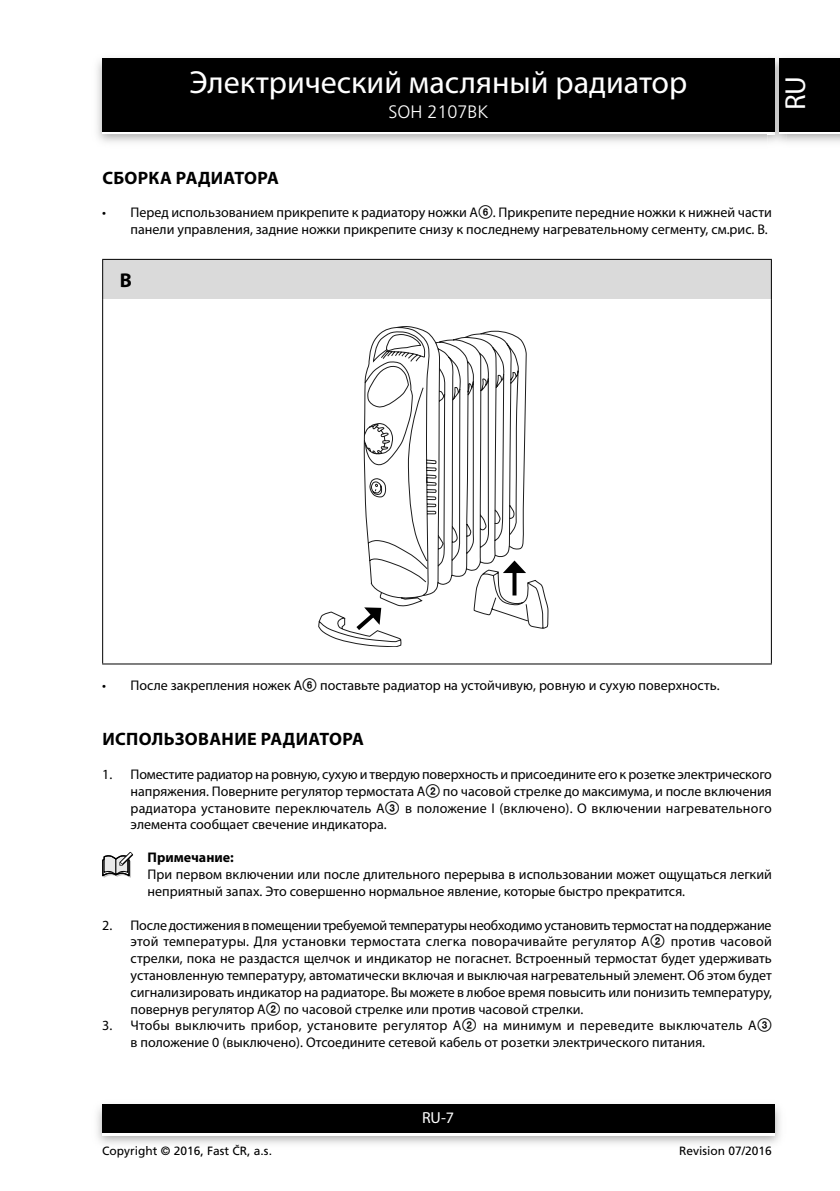
<style>
.page{position:relative;width:840px;height:1191px;background:#fff}
.page>*{position:absolute;margin:0;border:0;box-sizing:border-box;transform-origin:0 0}
.t1{font:32px "Myriad Pro";color:#fff}
.t2{font:29px "Myriad Pro";color:#fff}
.text_7{font:700 20px "Myriad Pro";color:#000}
.nadpis_9{font:700 18px "Myriad Pro";letter-spacing:.02em;color:#000}
.t3{font:300 18px "Frutiger CE";color:#fff}
.t4{font:16px "Myriad Pro";color:#fff}
.text_7-2{font:14px/16.8px "Myriad Pro";color:#000}
.odrazka{font:700 14px "Myriad Pro";color:#000}
.t5{font:12px "Frutiger CE";color:#000}
.s1{font-family:"Zz 3"}
</style>
<div class="page">
<div style="left:102px;top:61px;width:672px;height:73px;background:linear-gradient(to right,#000,#000)"></div>
<div style="left:102px;top:58px;width:672px;height:73px;background:#000"></div>
<img style="left:97px;top:1104px;width:683px;height:40px">
<div style="left:102px;top:1107px;width:672px;height:28px;background:linear-gradient(to right,#fff,#fff)"></div>
<div style="left:102px;top:1104px;width:672px;height:28px;background:#000"></div>
<img style="left:767px;top:55px;width:18px;height:90px">
<svg style="left:767px;top:131px;width:7px;height:3px"></svg>
<img style="left:767px;top:58px;width:7px;height:3px">
<img style="left:767px;top:61px;width:7px;height:70px">
<div style="left:778px;top:61px;width:61px;height:73px;background:linear-gradient(to right,#000,#000)"></div>
<div style="left:778px;top:58px;width:61px;height:73px;background:#000"></div>
<div style="left:103px;top:259px;width:668px;height:40px;background:#dadada"></div>
<hr style="left:102px;top:259px;width:669px;height:1px;background:#000">
<hr style="left:102px;top:260px;width:1px;height:39px;background:#000">
<hr style="left:770px;top:260px;width:1px;height:39px;background:#000">
<hr style="left:102px;top:299px;width:1px;height:364px;background:#000">
<hr style="left:770px;top:299px;width:1px;height:364px;background:#000">
<hr style="left:102px;top:663px;width:669px;height:1px;background:#000">
<svg style="left:318px;top:326px;width:230px;height:321px"></svg>
<svg style="left:102px;top:852px;width:31px;height:25px"></svg>
<svg style="left:352px;top:607px;width:29px;height:27px"></svg>
<svg style="left:512px;top:573px;width:4px;height:22px"></svg>
<svg style="left:502px;top:560px;width:24px;height:13px"></svg>
<h1 class="t1" style="left:189px;top:62px;width:499px">Электрический масляный радиатор</h1>
<p class="t3" style="left:388px;top:102px;width:102px">SOH 2107BK</p>
<h2 class="t2" style="left:777px;top:110px;width:36px;rotate:-90deg">RU</h2>
<p class="nadpis_9" style="left:102px;top:166px;width:178px">СБОРКА РАДИАТОРА</p>
<p class="text_7-2" style="left:130px;top:204px;width:642px;text-indent:-28px">• Перед использованием прикрепите к радиатору ножки A<span class="s1">6</span>. Прикрепите передние ножки к нижней части панели управления, задние ножки прикрепите снизу к последнему нагревательному сегменту, см.рис. B.</p>
<p class="text_7" style="left:120px;top:267px;width:14px">B</p>
<p class="text_7-2" style="left:102px;top:677px;width:617px">• После закрепления ножек A<span class="s1">6</span> поставьте радиатор на устойчивую, ровную и сухую поверхность.</p>
<p class="nadpis_9" style="left:102px;top:727px;width:263px">ИСПОЛЬЗОВАНИЕ РАДИАТОРА</p>
<p class="text_7-2" style="left:130px;top:765px;width:642px;text-align:justify;text-indent:-28px">1. Поместите радиатор на ровную, сухую и твердую поверхность и присоедините его к розетке электрического напряжения. Поверните регулятор термостата A<span class="s1">2</span> по часовой стрелке до максимума, и после включения радиатора установите переключатель A<span class="s1">3</span> в положение I (включено). О включении нагревательного элемента сообщает свечение индикатора.</p>
<p class="odrazka" style="left:147px;top:848px;width:88px">Примечание:</p>
<p class="text_7-2" style="left:147px;top:865px;width:625px">При первом включении или после длительного перерыва в использовании может ощущаться легкий неприятный запах. Это совершенно нормальное явление, которые быстро прекратится.</p>
<p class="text_7-2" style="left:130px;top:916px;width:642px;text-align:justify;text-indent:-28px">2. После достижения в помещении требуемой температуры необходимо установить термостат на поддержание этой температуры. Для установки термостата слегка поворачивайте регулятор A<span class="s1">2</span> против часовой стрелки, пока не раздастся щелчок и индикатор не погаснет. Встроенный термостат будет удерживать установленную температуру, автоматически включая и выключая нагревательный элемент. Об этом будет сигнализировать индикатор на радиаторе. Вы можете в любое время повысить или понизить температуру, повернув регулятор A<span class="s1">2</span> по часовой стрелке или против часовой стрелки.</p>
<p class="text_7-2" style="left:130px;top:1017px;width:642px;text-indent:-28px">3. Чтобы выключить прибор, установите регулятор A<span class="s1">2</span> на минимум и переведите выключатель A<span class="s1">3 </span>в положение 0 (выключено). Отсоедините сетевой кабель от розетки электрического питания.</p>
<p class="t4" style="left:422px;top:1108px;width:34px">RU-7</p>
<p class="t5" style="left:102px;top:1144px;width:171px">Copyright © 2016, Fast ČR, a.s.</p>
<p class="t5" style="left:678px;top:1144px;width:94px">Revision 07/2016</p>
</div>
